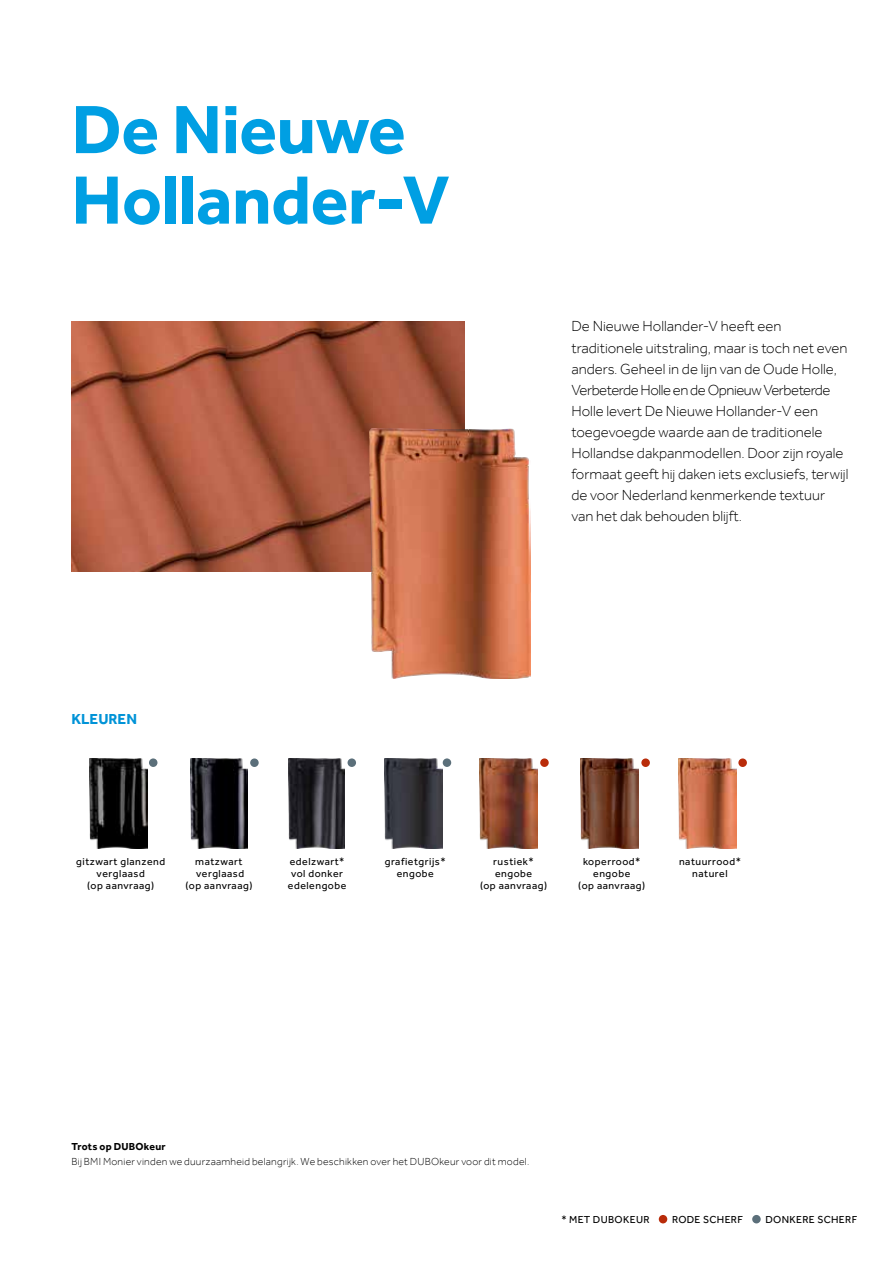
<style>
.page{position:relative;width:893px;height:1263px;background:#fff}
.page>*{position:absolute;margin:0;border:0;box-sizing:border-box;transform-origin:0 0}
.t1{font:700 70.5px/70.5px "Effra";letter-spacing:-.005em;color:#009fe3}
.t2{font:300 15px/21px "Effra";color:#000}
.t3{font:700 15px "Effra";color:#0093d7}
.t4{font:10.5px/12px "Effra";letter-spacing:.05em;color:#000;text-align:center}
.t5{font:300 10.5px "Effra";letter-spacing:.025em;color:#000}
.t6{font:10.5px "Effra";letter-spacing:.03em;color:#000}
.t7{font:700 10.5px "Effra";letter-spacing:.02em;color:#000}
</style>
<div class="page">
<img style="left:72px;top:321px;width:393px;height:250px">
<img style="left:370px;top:429px;width:160px;height:250px">
<div style="left:659px;top:1215px;width:8px;height:8px;background:#b92c0a;border-radius:50%"></div>
<div style="left:752px;top:1215px;width:9px;height:8px;background:#5b6f7a;border-radius:50%"></div>
<img style="left:678px;top:759px;width:58px;height:89px">
<div style="left:738px;top:758px;width:9px;height:9px;background:#b92c0a;border-radius:50%"></div>
<img style="left:580px;top:758px;width:58px;height:90px">
<div style="left:641px;top:758px;width:9px;height:9px;background:#b92c0a;border-radius:50%"></div>
<img style="left:480px;top:758px;width:57px;height:90px">
<div style="left:540px;top:758px;width:9px;height:9px;background:#b92c0a;border-radius:50%"></div>
<img style="left:90px;top:758px;width:57px;height:90px">
<div style="left:149px;top:758px;width:8px;height:9px;background:#5b6f7a;border-radius:50%"></div>
<img style="left:190px;top:758px;width:58px;height:90px">
<div style="left:250px;top:758px;width:9px;height:9px;background:#5b6f7a;border-radius:50%"></div>
<img style="left:289px;top:758px;width:56px;height:90px">
<div style="left:348px;top:758px;width:8px;height:9px;background:#5b6f7a;border-radius:50%"></div>
<img style="left:384px;top:758px;width:58px;height:90px">
<div style="left:443px;top:758px;width:8px;height:9px;background:#5b6f7a;border-radius:50%"></div>
<h1 class="t1" style="left:71px;top:93px;width:380px">De Nieuwe<br>Hollander-V</h1>
<p class="t3" style="left:71px;top:710px;width:67px">KLEUREN</p>
<p class="t2" style="left:571px;top:316px;width:278px">De Nieuwe Hollander-V heeft een traditionele uitstraling, maar is toch net even anders. Geheel in de lijn van de Oude Holle, Verbeterde Holle en de Opnieuw Verbeterde Holle levert De Nieuwe Hollander-V een toegevoegde waarde aan de traditionele Hollandse dakpanmodellen. Door zijn royale formaat geeft hij daken iets exclusiefs, terwijl de voor Nederland kenmerkende textuur van het dak behouden blijft.</p>
<p class="t4" style="left:76px;top:855px;width:90px">gitzwart glanzend verglaasd<br>(op aanvraag)</p>
<p class="t4" style="left:185px;top:855px;width:69px">matzwart verglaasd<br>(op aanvraag)</p>
<p class="t4" style="left:288px;top:855px;width:60px">edelzwart* vol donker edelengobe</p>
<p class="t4" style="left:385px;top:855px;width:62px">grafietgrijs* engobe</p>
<p class="t4" style="left:480px;top:855px;width:69px">rustiek* engobe<br>(op aanvraag)</p>
<p class="t4" style="left:578px;top:855px;width:69px">koperrood* engobe<br>(op aanvraag)</p>
<p class="t4" style="left:679px;top:855px;width:63px">natuurrood* naturel</p>
<p class="t7" style="left:71px;top:1140px;width:96px">Trots op DUBOkeur</p>
<p class="t5" style="left:71px;top:1155px;width:459px">Bij BMI Monier vinden we duurzaamheid belangrijk. We beschikken over het DUBOkeur voor dit model.</p>
<p class="t6" style="left:561px;top:1214px;width:90px">* MET DUBOKEUR</p>
<p class="t6" style="left:672px;top:1214px;width:72px">RODE SCHERF</p>
<p class="t6" style="left:765px;top:1214px;width:93px">DONKERE SCHERF</p>
</div>
